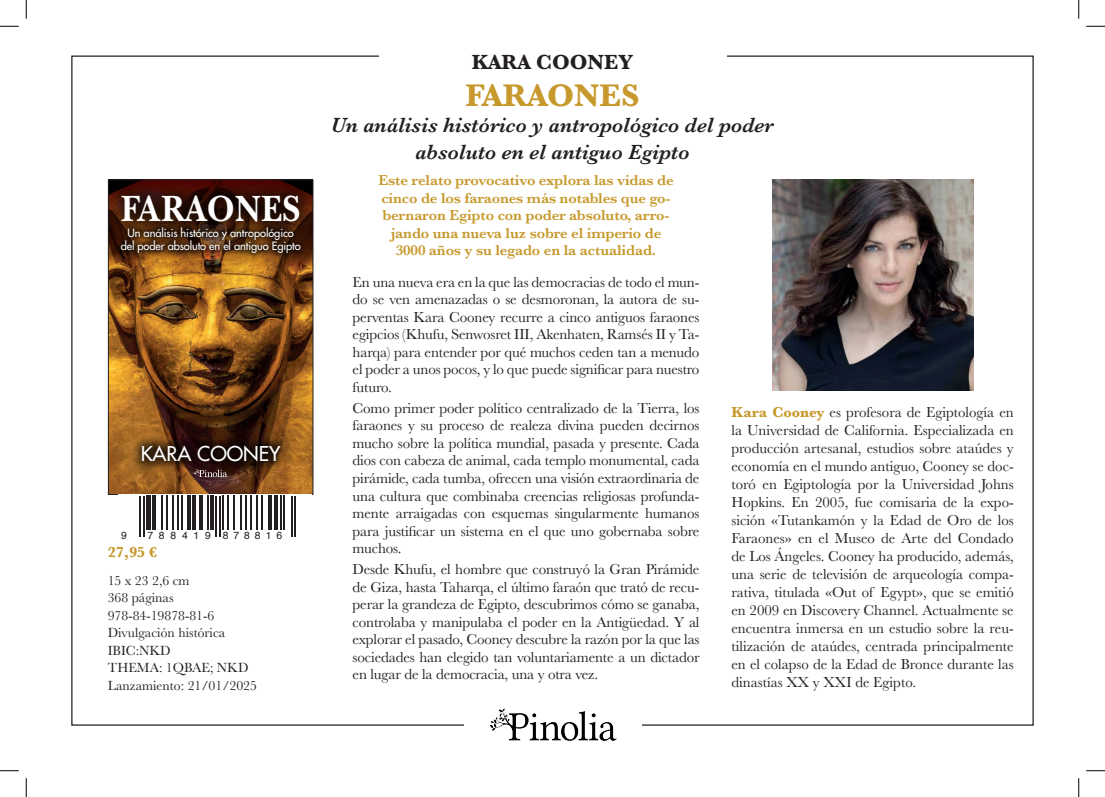
<style>
.page{position:relative;width:1105px;height:797px;background:#fff}
.page>*{position:absolute;margin:0;border:0;box-sizing:border-box;transform-origin:0 0}
.t1{font:700 38.12px "New Baskerville";letter-spacing:.01em;color:#fff;scale:.87 1}
.t2{font:700 32.5px "Baskerville";color:#c7992c}
.t3{font:italic 600 21.25px/26.2px "Baskerville";color:#231f20;text-align:center}
.t4{font:700 21.25px "Baskerville";color:#231f20}
.t5{font:19.88px "Futura";color:#fff}
.t6{font:15px/17.5px "Baskerville";letter-spacing:-.01em;color:#231f20;text-align:justify}
.t7{font:600 15px/17.5px "Baskerville";letter-spacing:-.01em;color:#c7992c;text-align:center}
.t8{font:700 15px "Baskerville";color:#c7992c}
.t9{font:13.75px/17.5px "Baskerville";color:#231f20}
.t10{font:11.12px/13.5px "Futura";letter-spacing:-.01em;color:#fff;text-align:center}
.t11{font:10.38px "Helvetica";letter-spacing:.525em;color:#231f20}
.s1{font-weight:700;color:#c7992c}
</style>
<div class="page">
<img style="left:490px;top:708px;width:127px;height:33px">
<img style="left:110px;top:278px;width:201px;height:215px">
<svg style="left:110px;top:241px;width:201px;height:37px;background:#9e631e"></svg>
<div style="left:131px;top:434px;width:160px;height:38px;background:#000001;opacity:.75"></div>
<div style="left:184px;top:459px;width:53px;height:28px;background:#000001;opacity:.29"></div>
<svg style="left:194px;top:469px;width:33px;height:8px"></svg>
<div style="left:108px;top:180px;width:205px;height:61px;background:#000001;opacity:.75"></div>
<div style="left:114px;top:220px;width:194px;height:40px;background:#000001;opacity:.75"></div>
<div style="left:108px;top:179px;width:205px;height:316px;border:1px solid #231f20"></div>
<img style="left:773px;top:179px;width:200px;height:211px">
<hr style="left:139px;top:496px;width:2px;height:40px;background:#231f20">
<hr style="left:143px;top:496px;width:1px;height:40px;background:#231f20">
<div style="left:146px;top:496px;width:5px;height:34px;background:#231f20"></div>
<hr style="left:153px;top:496px;width:3px;height:34px;background:#231f20">
<hr style="left:161px;top:496px;width:2px;height:34px;background:#231f20">
<hr style="left:166px;top:496px;width:1px;height:34px;background:#231f20">
<hr style="left:172px;top:496px;width:2px;height:34px;background:#231f20">
<hr style="left:177px;top:496px;width:2px;height:34px;background:#231f20">
<hr style="left:181px;top:496px;width:1px;height:34px;background:#231f20">
<hr style="left:187px;top:496px;width:4px;height:34px;background:#231f20">
<hr style="left:192px;top:496px;width:4px;height:34px;background:#231f20">
<hr style="left:199px;top:496px;width:3px;height:34px;background:#231f20">
<hr style="left:207px;top:496px;width:2px;height:34px;background:#231f20">
<hr style="left:210px;top:496px;width:4px;height:34px;background:#231f20">
<hr style="left:215px;top:496px;width:2px;height:40px;background:#231f20">
<hr style="left:219px;top:496px;width:1px;height:40px;background:#231f20">
<hr style="left:222px;top:496px;width:2px;height:34px;background:#231f20">
<hr style="left:227px;top:496px;width:2px;height:34px;background:#231f20">
<hr style="left:233px;top:496px;width:2px;height:34px;background:#231f20">
<hr style="left:240px;top:496px;width:2px;height:34px;background:#231f20">
<hr style="left:245px;top:496px;width:2px;height:34px;background:#231f20">
<hr style="left:250px;top:496px;width:2px;height:34px;background:#231f20">
<hr style="left:257px;top:496px;width:1px;height:34px;background:#231f20">
<hr style="left:262px;top:496px;width:1px;height:34px;background:#231f20">
<hr style="left:268px;top:496px;width:3px;height:34px;background:#231f20">
<hr style="left:275px;top:496px;width:3px;height:34px;background:#231f20">
<hr style="left:280px;top:496px;width:1px;height:34px;background:#231f20">
<hr style="left:283px;top:496px;width:2px;height:34px;background:#231f20">
<hr style="left:291px;top:496px;width:2px;height:40px;background:#231f20">
<hr style="left:295px;top:496px;width:1px;height:40px;background:#231f20">
<svg style="left:0;top:25px;width:19px;height:2px"></svg>
<svg style="left:1086px;top:25px;width:19px;height:2px"></svg>
<svg style="left:0;top:770px;width:19px;height:1px"></svg>
<svg style="left:1086px;top:770px;width:19px;height:1px"></svg>
<svg style="left:25px;top:0;width:2px;height:19px"></svg>
<svg style="left:25px;top:778px;width:2px;height:19px"></svg>
<svg style="left:1078px;top:0;width:1px;height:19px"></svg>
<svg style="left:1078px;top:778px;width:1px;height:19px"></svg>
<h1 class="t1" style="left:121px;top:186px;width:208px">FARAONES</h1>
<p class="t10" style="left:121px;top:226px;width:181px">Un análisis histórico y antropológico del poder absoluto en el antiguo Egipto</p>
<h3 class="t5" style="left:141px;top:441px;width:141px">KARA COONEY</h3>
<p class="t11" style="left:121px;top:527px;width:7px">9</p>
<p class="t11" style="left:147px;top:527px;width:136px">788419 878816</p>
<p class="t8" style="left:108px;top:541px;width:51px">27,95 €</p>
<p class="t9" style="left:108px;top:572px;width:151px">15 x 23 2,6 cm<br>368 páginas<br>978-84-19878-81-6<br>Divulgación histórica<br>IBIC:NKD<br>THEMA: 1QBAE; NKD<br>Lanzamiento: 21/01/2025</p>
<h3 class="t4" style="left:472px;top:47px;width:163px">KARA COONEY</h3>
<h2 class="t2" style="left:465px;top:73px;width:176px">FARAONES</h2>
<h3 class="t3" style="left:331px;top:112px;width:444px">Un análisis histórico y antropológico del poder absoluto en el antiguo Egipto</h3>
<p class="t7" style="left:378px;top:171px;width:297px">Este relato provocativo explora las vidas de cinco de los faraones más notables que go&shy;bernaron Egipto con poder absoluto, arro&shy;jando una nueva luz sobre el imperio de 3000 años y su legado en la actualidad.</p>
<p class="t6" style="left:353px;top:273px;width:348px">En una nueva era en la que las democracias de todo el mun&shy;do se ven amenazadas o se desmoronan, la autora de su&shy;perventas Kara Cooney recurre a cinco antiguos faraones egipcios (Khufu, Senwosret III, Akenhaten, Ramsés II y Ta&shy;harqa) para entender por qué muchos ceden tan a menudo el poder a unos pocos, y lo que puede significar para nuestro futuro.</p>
<p class="t6" style="left:353px;top:399px;width:348px">Como primer poder político centralizado de la Tierra, los faraones y su proceso de realeza divina pueden decirnos mucho sobre la política mundial, pasada y presente. Cada dios con cabeza de animal, cada templo monumental, cada pirámide, cada tumba, ofrecen una visión extraordinaria de una cultura que combinaba creencias religiosas profunda&shy;mente arraigadas con esquemas singularmente humanos para justificar un sistema en el que uno gobernaba sobre muchos.</p>
<p class="t6" style="left:353px;top:560px;width:348px">Desde Khufu, el hombre que construyó la Gran Pirámide de Giza, hasta Taharqa, el último faraón que trató de recu&shy;perar la grandeza de Egipto, descubrimos cómo se ganaba, controlaba y manipulaba el poder en la Antigüedad. Y al explorar el pasado, Cooney descubre la razón por la que las sociedades han elegido tan voluntariamente a un dictador en lugar de la democracia, una y otra vez.</p>
<p class="t6" style="left:731px;top:403px;width:284px;line-height:18px"><span class="s1">Kara Cooney</span> es profesora de Egiptología en la Universidad de California. Especializada en producción artesanal, estudios sobre ataúdes y economía en el mundo antiguo, Cooney se doc&shy;toró en Egiptología por la Universidad Johns Hopkins. En 2005, fue comisaria de la expo&shy;sición «Tutankamón y la Edad de Oro de los Faraones» en el Museo de Arte del Condado de Los Ángeles. Cooney ha producido, además, una serie de televisión de arqueología compa&shy;rativa, titulada «Out of Egypt», que se emitió en 2009 en Discovery Channel. Actualmente se encuentra inmersa en un estudio sobre la reu&shy;tilización de ataúdes, centrada principalmente en el colapso de la Edad de Bronce durante las dinastías XX y XXI de Egipto.</p>
</div>
